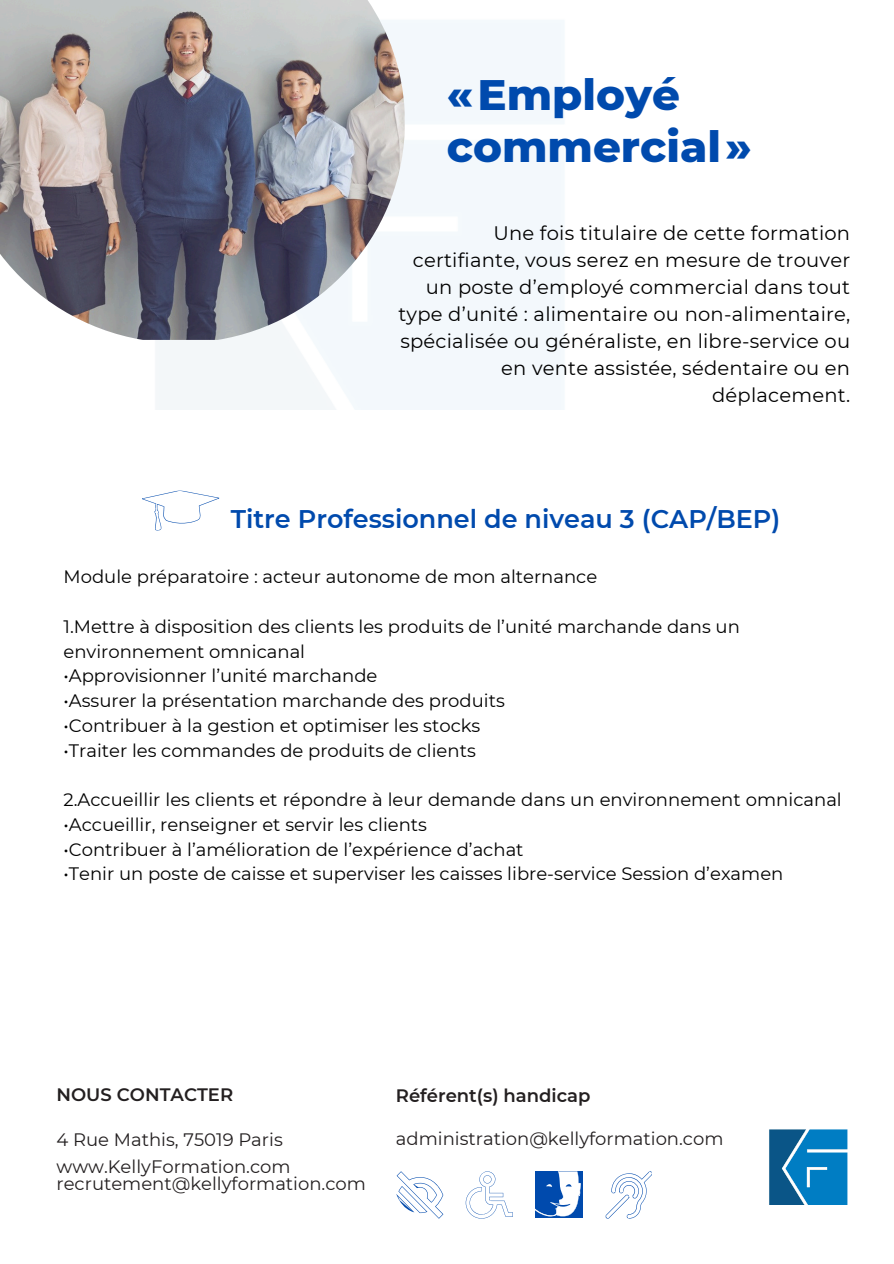
<style>
.page{position:relative;width:894px;height:1264px;background:#fff}
.page>*{position:absolute;margin:0;border:0;box-sizing:border-box;transform-origin:0 0}
.t1{font:800 43.5px/51.8px "Montserrat";color:#004aad}
.t2{font:600 25.5px "Montserrat";color:#004aad}
.t3{font:19.5px/27px "Montserrat";letter-spacing:.01em;color:#000;text-align:right}
.t4{font:18px/24.8px "Montserrat";color:#000}
.t5{font:18px "Montserrat";color:#231f20}
.t6{font:600 18px "Montserrat";color:#231f20}
</style>
<div class="page">
<svg style="left:142px;top:490px;width:77px;height:41px"></svg>
<svg style="left:396px;top:1171px;width:47px;height:47px"></svg>
<svg style="left:465px;top:1171px;width:48px;height:47px"></svg>
<svg style="left:571px;top:1171px;width:12px;height:47px"></svg>
<svg style="left:543px;top:1171px;width:28px;height:47px"></svg>
<div style="left:556px;top:1175px;width:23px;height:20px;background:#fff"></div>
<div style="left:537px;top:1175px;width:22px;height:20px;background:#004aad"></div>
<svg style="left:543px;top:1199px;width:21px;height:19px"></svg>
<svg style="left:546px;top:1171px;width:24px;height:33px"></svg>
<svg style="left:547px;top:1195px;width:32px;height:19px"></svg>
<svg style="left:535px;top:1171px;width:8px;height:47px"></svg>
<svg style="left:605px;top:1171px;width:47px;height:47px"></svg>
<img style="left:769px;top:1129px;width:79px;height:75px">
<img style="left:0;top:0;width:404px;height:340px">
<p class="t1" style="left:446px;top:69px;width:306px">«Employé commercial»</p>
<p class="t3" style="left:493px;top:220px;width:358px">Une fois titulaire de cette formation</p>
<p class="t3" style="left:398px;top:247px;width:453px">certifiante, vous serez en mesure de trouver un poste d’employé commercial dans tout type d’unité : alimentaire ou non-alimentaire, spécialisée ou généraliste, en libre-service ou en vente assistée, sédentaire ou en déplacement.</p>
<p class="t2" style="left:231px;top:503px;width:551px">Titre Professionnel de niveau 3 (CAP/BEP)</p>
<p class="t4" style="left:63px;top:564px;width:535px">Module préparatoire : acteur autonome de mon alternance</p>
<p class="t4" style="left:63px;top:614px;width:677px">1.Mettre à disposition des clients les produits de l’unité marchande dans un environnement omnicanal</p>
<p class="t4" style="left:63px;top:663px;width:315px">•Approvisionner l’unité marchande</p>
<p class="t4" style="left:63px;top:688px;width:442px">•Assurer la présentation marchande des produits</p>
<p class="t4" style="left:63px;top:713px;width:418px">•Contribuer à la gestion et optimiser les stocks</p>
<p class="t4" style="left:63px;top:737px;width:413px">•Traiter les commandes de produits de clients</p>
<p class="t4" style="left:63px;top:787px;width:779px">2.Accueillir les clients et répondre à leur demande dans un environnement omnicanal</p>
<p class="t4" style="left:63px;top:812px;width:365px">•Accueillir, renseigner et servir les clients</p>
<p class="t4" style="left:63px;top:836px;width:461px">•Contribuer à l’amélioration de l’expérience d’achat</p>
<p class="t4" style="left:63px;top:861px;width:721px">•Tenir un poste de caisse et superviser les caisses libre-service Session d’examen</p>
<h1 class="t6" style="left:56px;top:1083px;width:178px">NOUS CONTACTER</h1>
<p class="t5" style="left:56px;top:1128px;width:228px">4 Rue Mathis, 75019 Paris</p>
<p class="t5" style="left:56px;top:1155px;width:235px">www.KellyFormation.com</p>
<p class="t5" style="left:56px;top:1172px;width:311px">recrutement@kellyformation.com</p>
<h2 class="t6" style="left:396px;top:1084px;width:196px">Référent(s) handicap</h2>
<h2 class="t5" style="left:396px;top:1127px;width:329px">administration@kellyformation.com</h2>
</div>
